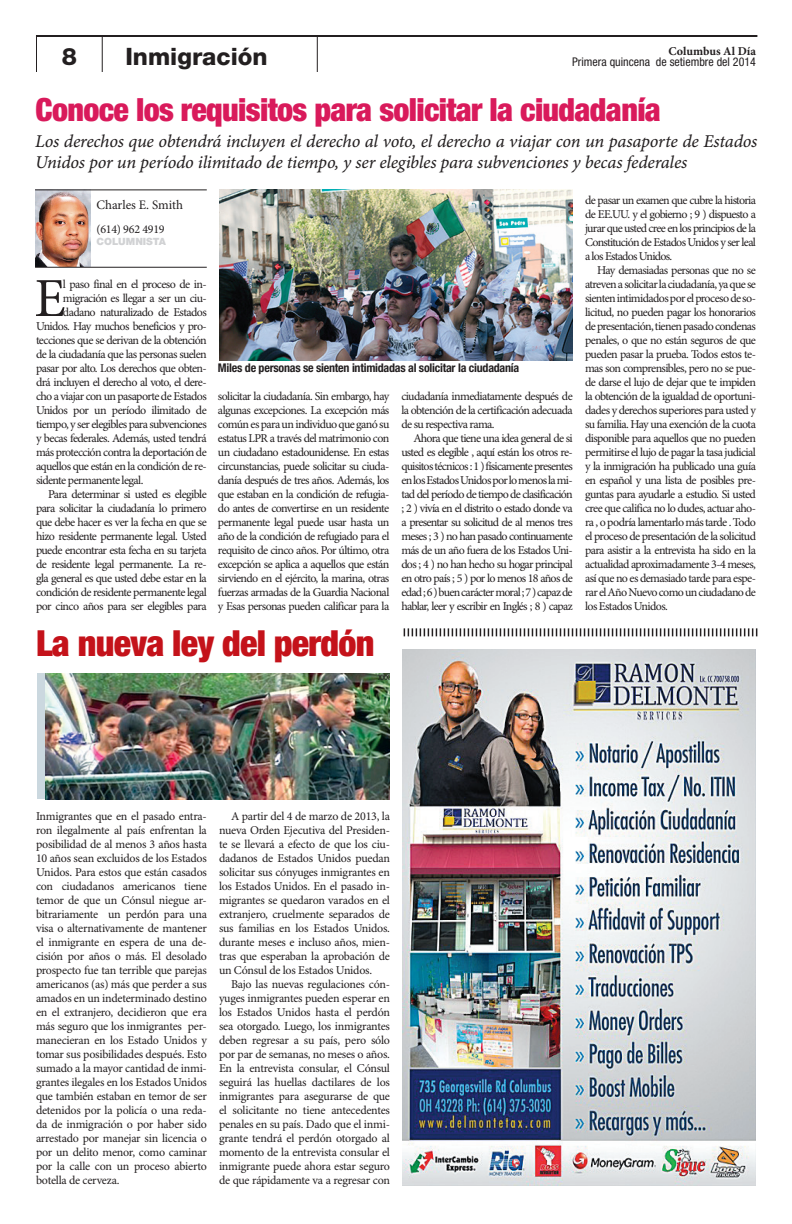
<style>
.page{position:relative;width:792px;height:1224px;background:#fff}
.page>*{position:absolute;margin:0;border:0;box-sizing:border-box;transform-origin:0 0}
.t1{font:55.1px "Minion Pro";color:#231f20}
.t2{font:900 condensed 36px "Helvetica Neue LT Std";letter-spacing:-.02em;color:#c4121a}
.t3{font:900 condensed 32px "Helvetica Neue LT Std";letter-spacing:-.02em;color:#d91a5b}
.t4{font:800 24px "Helvetica Neue LT Std";color:#231f20}
.t5{font:18px/21.6px "Minion Pro It Capt";letter-spacing:-.015em;color:#231f20}
.t6{font:13px "Minion Pro";letter-spacing:-.005em;color:#231f20}
.t7{font:12px/14px "Minion Pro";letter-spacing:-.05em;color:#231f20;text-align:justify}
.t8{font:700 condensed 12px "Helvetica Neue LT Std";letter-spacing:-.02em;color:#231f20}
.t9{font:condensed 12px "Helvetica Neue LT Std";color:#231f20}
.t10{font:700 12px "Minion Pro";color:#231f20}
.t11{font:12px "Minion Pro";letter-spacing:-.02em;color:#231f20}
.t12{font:900 10px "Helvetica Neue LT Std";color:#d1d2d4}
.t13{font:condensed 10px "Helvetica Neue LT Std";color:#231f20}
</style>
<div class="page">
<hr style="left:36px;top:35px;width:721px;height:2px;background:#231f20">
<hr style="left:102px;top:36px;width:1px;height:36px;background:#231f20">
<hr style="left:36px;top:36px;width:1px;height:36px;background:#231f20">
<hr style="left:317px;top:36px;width:1px;height:36px;background:#231f20">
<svg style="left:404px;top:628px;width:353px;height:8px"></svg>
<img style="left:402px;top:649px;width:354px;height:536px">
<img style="left:36px;top:191px;width:54px;height:76px">
<hr style="left:35px;top:190px;width:172px;height:1px;background:#231f20">
<hr style="left:35px;top:267px;width:172px;height:1px;background:#231f20">
<img style="left:219px;top:190px;width:354px;height:170px">
<div style="left:37px;top:673px;width:353px;height:126px;background:#cbd8df"></div>
<img style="left:45px;top:673px;width:345px;height:126px">
<h3 class="t4" style="left:62px;top:42px;width:17px">8</h3>
<h3 class="t4" style="left:125px;top:42px;width:144px">Inmigración</h3>
<p class="t10" style="left:669px;top:44px;width:89px">Columbus Al Día</p>
<h3 class="t3" style="left:36px;top:90px;width:627px">Conoce los requisitos para solicitar la ciudadanía</h3>
<p class="t9" style="left:572px;top:55px;width:185px">Primera quincena de setiembre del 2014</p>
<h3 class="t5" style="left:35px;top:131px;width:724px">Los derechos que obtendrá incluyen el derecho al voto, el derecho a viajar con un pasaporte de Estados<br>Unidos por un período ilimitado de tiempo, y ser elegibles para subvenciones y becas federales</h3>
<p class="t6" style="left:96px;top:197px;width:88px">Charles E. Smith</p>
<p class="t11" style="left:96px;top:222px;width:70px">(614) 962 4919</p>
<p class="t12" style="left:96px;top:236px;width:71px">COLUMNISTA</p>
<h1 class="t1" style="left:34px;top:265px;width:33px">E</h1>
<p class="t7" style="left:63px;top:278px;width:145px">l paso final en el proceso de in-</p>
<p class="t7" style="left:63px;top:292px;width:145px">migración es llegar a ser un ciu-</p>
<p class="t7" style="left:63px;top:306px;width:145px">dadano naturalizado de Estados</p>
<p class="t7" style="left:36px;top:320px;width:172px">Unidos. Hay muchos beneficios y pro-</p>
<p class="t7" style="left:36px;top:334px;width:172px">tecciones que se derivan de la obtención</p>
<p class="t7" style="left:36px;top:348px;width:172px">de la ciudadanía que las personas suelen</p>
<p class="t7" style="left:36px;top:362px;width:172px">pasar por alto. Los derechos que obten-</p>
<p class="t7" style="left:36px;top:376px;width:172px">drá incluyen el derecho al voto, el dere-</p>
<p class="t7" style="left:36px;top:390px;width:172px">cho a viajar con un pasaporte de Estados</p>
<p class="t7" style="left:36px;top:404px;width:172px">Unidos por un período ilimitado de</p>
<p class="t7" style="left:36px;top:418px;width:172px">tiempo, y ser elegibles para subvenciones</p>
<p class="t7" style="left:36px;top:432px;width:172px">y becas federales. Además, usted tendrá</p>
<p class="t7" style="left:36px;top:446px;width:172px">más protección contra la deportación de</p>
<p class="t7" style="left:36px;top:460px;width:172px">aquellos que están en la condición de re-</p>
<p class="t7" style="left:36px;top:474px;width:109px">sidente permanente legal.</p>
<p class="t7" style="left:48px;top:488px;width:160px">Para determinar si usted es elegible</p>
<p class="t7" style="left:36px;top:502px;width:172px">para solicitar la ciudadanía lo primero</p>
<p class="t7" style="left:36px;top:516px;width:172px">que debe hacer es ver la fecha en que se</p>
<p class="t7" style="left:36px;top:530px;width:172px">hizo residente permanente legal. Usted</p>
<p class="t7" style="left:36px;top:544px;width:172px">puede encontrar esta fecha en su tarjeta</p>
<p class="t7" style="left:36px;top:558px;width:172px">de residente legal permanente. La re-</p>
<p class="t7" style="left:36px;top:572px;width:172px">gla general es que usted debe estar en la</p>
<p class="t7" style="left:36px;top:586px;width:172px">condición de residente permanente legal</p>
<p class="t7" style="left:36px;top:600px;width:172px">por cinco años para ser elegibles para</p>
<p class="t8" style="left:218px;top:361px;width:303px">Miles de personas se sienten intimidadas al solicitar la ciudadanía</p>
<p class="t7" style="left:218px;top:390px;width:173px">solicitar la ciudadanía. Sin embargo, hay algunas excepciones. La excepción más común es para un individuo que ganó su estatus LPR a través del matrimonio con un ciudadano estadounidense. En estas circunstancias, puede solicitar su ciuda&shy;danía después de tres años. Además, los que estaban en la condición de refugia&shy;do antes de convertirse en un residente permanente legal puede usar hasta un año de la condición de refugiado para el requisito de cinco años. Por último, otra excepción se aplica a aquellos que están sirviendo en el ejército, la marina, otras fuerzas armadas de la Guardia Nacional y Esas personas pueden calificar para la</p>
<p class="t7" style="left:401px;top:390px;width:173px">ciudadanía inmediatamente después de la obtención de la certificación adecuada de su respectiva rama.</p>
<p class="t7" style="left:401px;top:432px;width:173px;text-indent:12px">Ahora que tiene una idea general de si usted es elegible , aquí están los otros re&shy;quisitos técnicos : 1 ) físicamente presentes en los Estados Unidos por lo menos la mi&shy;tad del período de tiempo de clasificación ; 2 ) vivía en el distrito o estado donde va a presentar su solicitud de al menos tres meses ; 3 ) no han pasado continuamente más de un año fuera de los Estados Uni&shy;dos ; 4 ) no han hecho su hogar principal en otro país ; 5 ) por lo menos 18 años de edad ; 6 ) buen carácter moral ; 7 ) capaz de hablar, leer y escribir en Inglés ; 8 ) capaz</p>
<h2 class="t2" style="left:36px;top:621px;width:340px">La nueva ley del perdón</h2>
<p class="t13" style="left:378px;top:671px;width:13px">xxx</p>
<p class="t7" style="left:585px;top:194px;width:172px">de pasar un examen que cubre la historia de EE.UU. y el gobierno ; 9 ) dispuesto a jurar que usted cree en los principios de la Constitución de Estados Unidos y ser leal a los Estados Unidos.</p>
<p class="t7" style="left:585px;top:264px;width:172px;text-indent:12px">Hay demasiadas personas que no se atreven a solicitar la ciudadanía, ya que se sienten intimidados por el proceso de so&shy;licitud, no pueden pagar los honorarios de presentación, tienen pasado condenas penales, o que no están seguros de que pueden pasar la prueba. Todos estos te&shy;mas son comprensibles, pero no se pue&shy;de darse el lujo de dejar que te impiden la obtención de la igualdad de oportuni&shy;dades y derechos superiores para usted y su familia. Hay una exención de la cuota disponible para aquellos que no pueden permitirse el lujo de pagar la tasa judicial y la inmigración ha publicado una guía en español y una lista de posibles pre&shy;guntas para ayudarle a estudio. Si usted cree que califica no lo dudes, actuar aho&shy;ra , o podría lamentarlo más tarde . Todo el proceso de presentación de la solicitud para asistir a la entrevista ha sido en la actualidad aproximadamente 3-4 meses, así que no es demasiado tarde para espe&shy;rar el Año Nuevo como un ciudadano de los Estados Unidos.</p>
<p class="t7" style="left:36px;top:810px;width:172px">Inmigrantes que en el pasado entra&shy;ron ilegalmente al país enfrentan la posibilidad de al menos 3 años hasta 10 años sean excluidos de los Estados Unidos. Para estos que están casados con ciudadanos americanos tiene temor de que un Cónsul niegue ar&shy;bitrariamente un perdón para una visa o alternativamente de mantener el inmigrante en espera de una de&shy;cisión por años o más. El desolado prospecto fue tan terrible que parejas americanos (as) más que perder a sus amados en un indeterminado destino en el extranjero, decidieron que era más seguro que los inmigrantes per&shy;manecieran en los Estado Unidos y tomar sus posibilidades después. Esto sumado a la mayor cantidad de inmi&shy;grantes ilegales en los Estados Unidos que también estaban en temor de ser detenidos por la policía o una reda&shy;da de inmigración o por haber sido arrestado por manejar sin licencia o por un delito menor, como caminar por la calle con un proceso abierto botella de cerveza.</p>
<p class="t7" style="left:219px;top:810px;width:173px;text-indent:12px">A partir del 4 de marzo de 2013, la nueva Orden Ejecutiva del Presiden&shy;te se llevará a efecto de que los ciu&shy;dadanos de Estados Unidos puedan solicitar sus cónyuges inmigrantes en los Estados Unidos. En el pasado in&shy;migrantes se quedaron varados en el extranjero, cruelmente separados de sus familias en los Estados Unidos. durante meses e incluso años, mien&shy;tras que esperaban la aprobación de un Cónsul de los Estados Unidos.</p>
<p class="t7" style="left:219px;top:978px;width:173px;text-indent:12px">Bajo las nuevas regulaciones cón&shy;yuges inmigrantes pueden esperar en los Estados Unidos hasta el perdón sea otorgado. Luego, los inmigrantes deben regresar a su país, pero sólo por par de semanas, no meses o años.<br>En la entrevista consular, el Cónsul seguirá las huellas dactilares de los inmigrantes para asegurarse de que el solicitante no tiene antecedentes penales en su país. Dado que el inmi&shy;grante tendrá el perdón otorgado al momento de la entrevista consular el inmigrante puede ahora estar seguro de que rápidamente va a regresar con</p>
</div>
